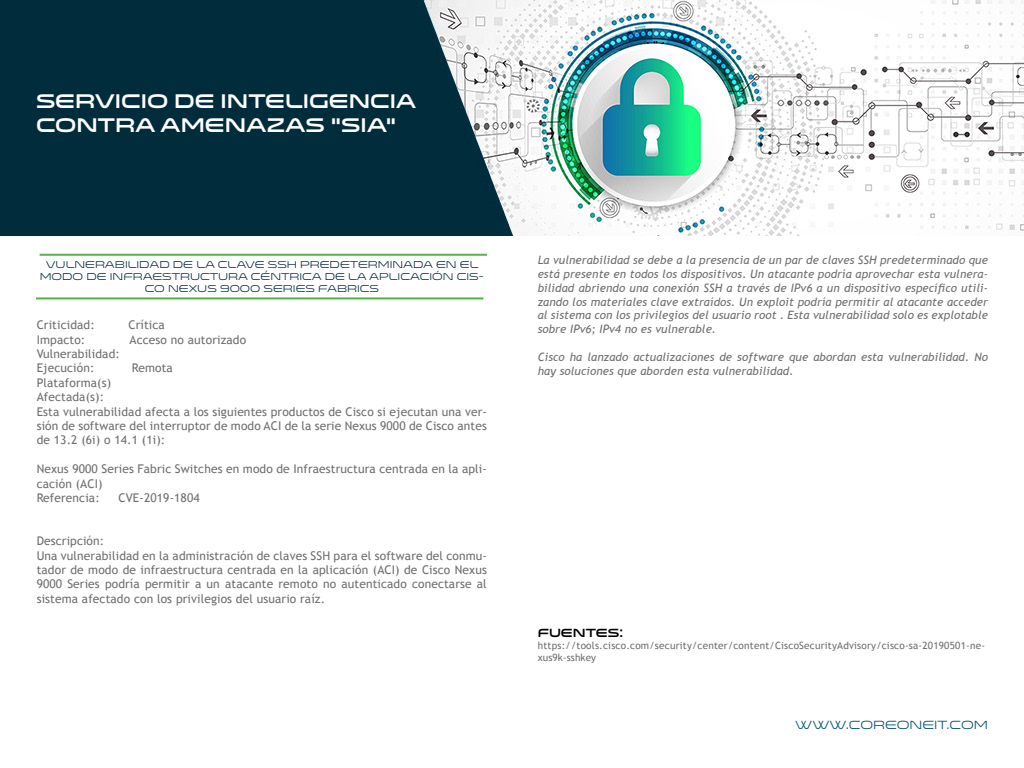
<style>
.page{position:relative;width:1024px;height:768px;background:#fff}
.page>*{position:absolute;margin:0;border:0;box-sizing:border-box;transform-origin:0 0}
.t1{font:20px/24px "Venera 900";color:#fff}
.t2{font:12px/14.4px "Trebuchet MS";letter-spacing:.01em;color:#6e6e6e;text-align:justify}
.t3{font:12px "Venera 500";color:#005272}
.t4{font:12px "Venera 900";color:#000}
.t5{font:italic 11.5px/13.8px "Trebuchet MS";letter-spacing:.01em;color:#6e6e6e;text-align:justify}
.t6{font:10px/12px "Venera 500";color:#012c3c;text-align:center}
.t7{font:10px/12px "Trebuchet MS";letter-spacing:.02em;color:#6e6e6e}
</style>
<div class="page">
<img style="left:0;top:0;width:1024px;height:236px">
<hr style="left:36px;top:297px;width:447px;height:2px;background:#55b247">
<hr style="left:40px;top:254px;width:447px;height:2px;background:#55b247">
<h1 class="t1" style="left:36px;top:89px;width:382px">SERVICIO DE INTELIGENCIA<br>CONTRA AMENAZAS “SIA”</h1>
<p class="t6" style="left:40px;top:259px;width:446px">VULNERABILIDAD DE LA CLAVE SSH PREDETERMINADA EN EL<br>MODO DE INFRAESTRUCTURA CÉNTRICA DE LA APLICACIÓN CIS-<br>CO NEXUS 9000 SERIES FABRICS</p>
<p class="t5" style="left:538px;top:253px;width:452px">La vulnerabilidad se debe a la presencia de un par de claves SSH predeterminado que está presente en todos los dispositivos. Un atacante podría aprovechar esta vulnera&shy;bilidad abriendo una conexión SSH a través de IPv6 a un dispositivo específico utili&shy;zando los materiales clave extraídos. Un exploit podría permitir al atacante acceder al sistema con los privilegios del usuario root . Esta vulnerabilidad solo es explotable sobre IPv6; IPv4 no es vulnerable.</p>
<p class="t5" style="left:538px;top:350px;width:452px">Cisco ha lanzado actualizaciones de software que abordan esta vulnerabilidad. No hay soluciones que aborden esta vulnerabilidad.</p>
<p class="t2" style="left:37px;top:318px;width:60px">Criticidad:</p>
<p class="t2" style="left:128px;top:318px;width:38px">Crítica</p>
<p class="t2" style="left:37px;top:332px;width:50px">Impacto:</p>
<p class="t2" style="left:130px;top:332px;width:118px">Acceso no autorizado</p>
<p class="t2" style="left:37px;top:347px;width:85px">Vulnerabilidad:</p>
<p class="t2" style="left:37px;top:361px;width:59px">Ejecución:</p>
<p class="t2" style="left:132px;top:361px;width:43px">Remota</p>
<p class="t2" style="left:37px;top:375px;width:76px">Plataforma(s)</p>
<p class="t2" style="left:37px;top:390px;width:69px">Afectada(s):</p>
<p class="t2" style="left:37px;top:404px;width:452px">Esta vulnerabilidad afecta a los siguientes productos de Cisco si ejecutan una ver&shy;sión de software del interruptor de modo ACI de la serie Nexus 9000 de Cisco antes de 13.2 (6i) o 14.1 (1i):</p>
<p class="t2" style="left:37px;top:462px;width:452px">Nexus 9000 Series Fabric Switches en modo de Infraestructura centrada en la apli&shy;cación (ACI)</p>
<p class="t2" style="left:37px;top:491px;width:65px">Referencia:</p>
<p class="t2" style="left:119px;top:491px;width:83px">CVE-2019-1804</p>
<p class="t2" style="left:37px;top:534px;width:69px">Descripción:</p>
<p class="t2" style="left:37px;top:548px;width:452px">Una vulnerabilidad en la administración de claves SSH para el software del conmu&shy;tador de modo de infraestructura centrada en la aplicación (ACI) de Cisco Nexus 9000 Series podría permitir a un atacante remoto no autenticado conectarse al sistema afectado con los privilegios del usuario raíz.</p>
<p class="t4" style="left:538px;top:626px;width:87px">FUENTES:</p>
<p class="t7" style="left:538px;top:639px;width:449px">https://tools.cisco.com/security/center/content/CiscoSecurityAdvisory/cisco-sa-20190501-ne&shy;xus9k-sshkey</p>
<p class="t3" style="left:795px;top:718px;width:194px">WWW.COREONEIT.COM</p>
</div>
